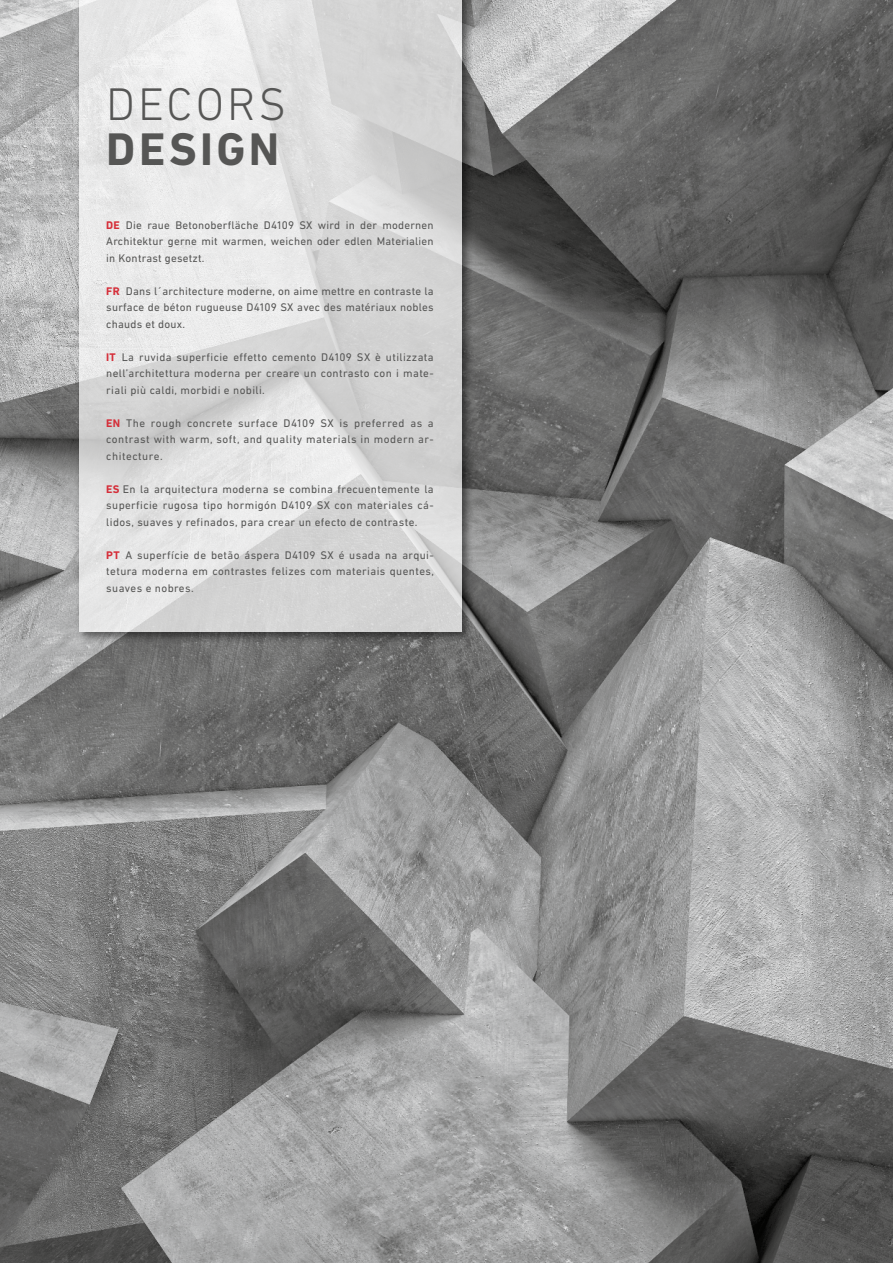
<style>
.page{position:relative;width:893px;height:1263px;background:#fff}
.page>*{position:absolute;margin:0;border:0;box-sizing:border-box;transform-origin:0 0}
.t1{font:300 46.5px "DIN Next LT Pro";letter-spacing:.065em;color:#565655}
.t2{font:700 46.5px "DIN Next LT Pro";letter-spacing:.075em;color:#565655}
.t3{font:11.25px/16.5px "DIN Next LT Pro";letter-spacing:.035em;color:#565655;text-align:justify}
.s1{font-weight:700;color:#d52e39}
</style>
<div class="page">
<img style="left:0;top:0;width:893px;height:1263px">
<div style="left:75px;top:0;width:399px;height:644px;background:#000;opacity:.75"></div>
<svg style="left:79px;top:0;width:382px;height:631px;background:#dedede"></svg>
<h1 class="t1" style="left:106px;top:77px;width:181px">DECORS</h1>
<h1 class="t2" style="left:106px;top:122px;width:175px">DESIGN</h1>
<p class="t3" style="left:106px;top:216px;width:329px"><span class="s1">DE</span> Die raue Betonoberfläche D4109 SX wird in der modernen Architektur gerne mit warmen, weichen oder edlen Materialien in Kontrast gesetzt.</p>
<p class="t3" style="left:106px;top:282px;width:329px"><span class="s1">FR</span> Dans l´architecture moderne, on aime mettre en contraste la surface de béton rugueuse D4109 SX avec des matériaux nobles chauds et doux.</p>
<p class="t3" style="left:106px;top:348px;width:329px"><span class="s1">IT</span> La ruvida superficie effetto cemento D4109 SX è utilizzata nell’architettura moderna per creare un contrasto con i mate&shy;riali più caldi, morbidi e nobili.</p>
<p class="t3" style="left:106px;top:414px;width:329px"><span class="s1">EN</span> The rough concrete surface D4109 SX is preferred as a contrast with warm, soft, and quality materials in modern ar&shy;chitecture.</p>
<p class="t3" style="left:106px;top:480px;width:329px"><span class="s1">ES</span> En la arquitectura moderna se combina frecuentemente la superficie rugosa tipo hormigón D4109 SX con materiales cá&shy;lidos, suaves y refinados, para crear un efecto de contraste.</p>
<p class="t3" style="left:106px;top:546px;width:329px"><span class="s1">PT</span> A superfície de betão áspera D4109 SX é usada na arqui&shy;tetura moderna em contrastes felizes com materiais quentes, suaves e nobres.</p>
</div>
